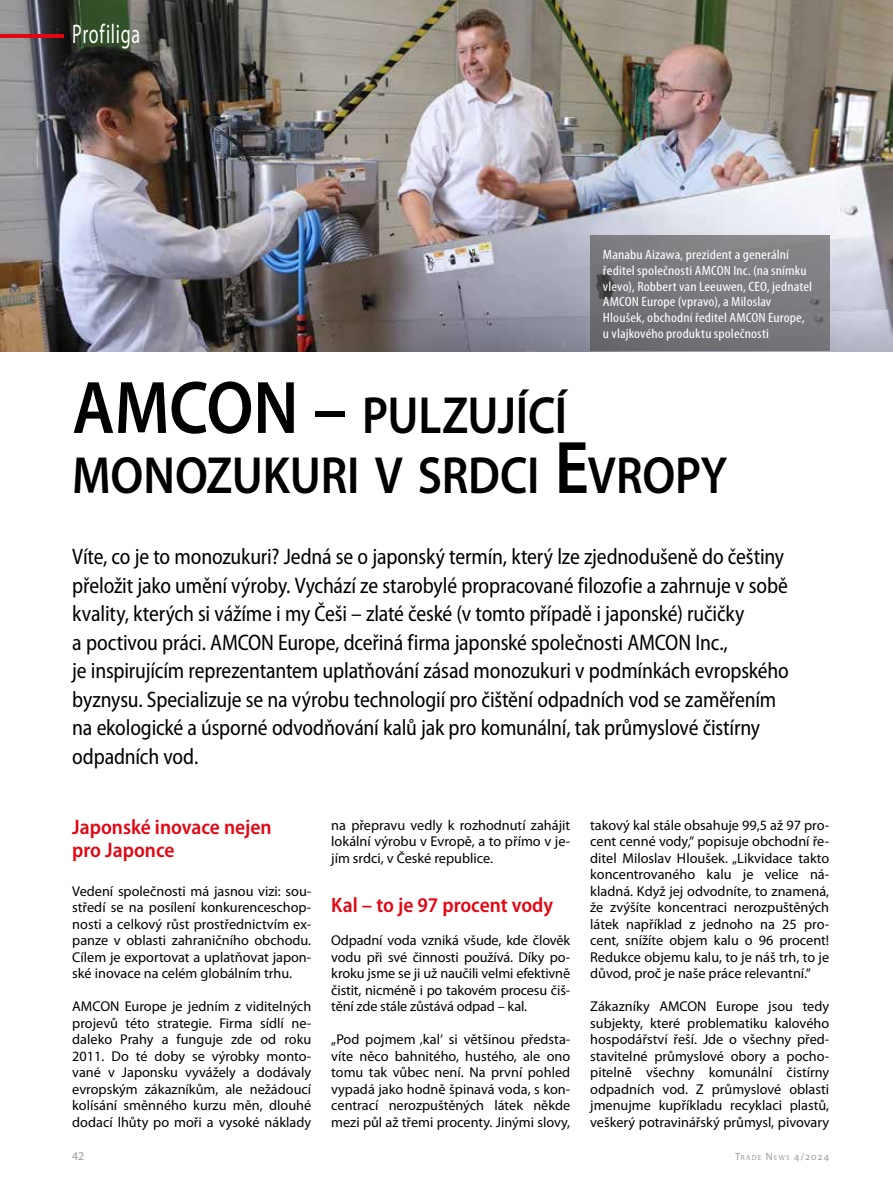
<style>
.page{position:relative;width:893px;height:1191px;background:#fff}
.page>*{position:absolute;margin:0;border:0;box-sizing:border-box;transform-origin:0 0}
.t1{font:600 75px "Myriad Pro";color:#000;scale:.89 1}
.t2{font:600 52.5px/60px "Myriad Pro";letter-spacing:-.005em;color:#000;scale:.89 1}
.t3{font:27px "Myriad Pro";letter-spacing:.04em;color:#fff;scale:.67 1}
.t4{font:semi-condensed 22.5px/28.5px "Myriad Pro";letter-spacing:-.01em;color:#000;scale:.95 1}
.t5{font:600 semi-condensed 21px/22.5px "Myriad Pro";color:#e30613}
.t6{font:14.25px/16.5px "Myriad Pro";color:#000;text-align:justify}
.t7{font:condensed 13.5px/15.8px "Myriad Pro";letter-spacing:.01em;color:#fff;scale:1.15 1}
.t8{font:12px "Myriad Pro";color:#9d9d9c}
.t9{font:7.35px "Myriad Pro";letter-spacing:.165em;color:#9d9d9c}
.s1{font-size:75px}
.s2{font-size:10.5px}
</style>
<div class="page">
<img style="left:0;top:0;width:893px;height:351px">
<hr style="left:0;top:34px;width:64px;height:3px;background:#e30613">
<div style="left:590px;top:236px;width:239px;height:115px;background:linear-gradient(to bottom,#838386,#6d6c72)"></div>
<h3 class="t3" style="left:72px;top:17px;width:103px">Profiliga</h3>
<p class="t7" style="left:603px;top:246px;width:183px">Manabu Aizawa, prezident a generální ředitel společnosti AMCON Inc. (na snímku vlevo), Robbert van Leeuwen, CEO, jednatel AMCON Europe (vpravo), a Miloslav Hloušek, obchodní ředitel AMCON Europe, u vlajkového produktu společnosti</p>
<h1 class="t1" style="left:72px;top:360px;width:51px">AMCON</h1>
<h2 class="t2" style="left:72px;top:384px;width:737px;text-indent:241px"><span class="s1">–</span> PULZUJÍCÍ<br>MONOZUKURI V SRDCI <span class="s1">E</span>VROPY</h2>
<p class="t4" style="left:72px;top:542px;width:756px">Víte, co je to monozukuri? Jedná se o japonský termín, který lze zjednodušeně do češtiny přeložit jako umění výroby. Vychází ze starobylé propracované filozofie a zahrnuje v sobě kvality, kterých si vážíme i my Češi – zlaté české (v tomto případě i japonské) ručičky<br>a poctivou práci. AMCON Europe, dceřiná firma japonské společnosti AMCON Inc.,<br>je inspirujícím reprezentantem uplatňování zásad monozukuri v podmínkách evropského byznysu. Specializuje se na výrobu technologií pro čištění odpadních vod se zaměřením na ekologické a úsporné odvodňování kalů jak pro komunální, tak průmyslové čistírny odpadních vod.</p>
<h3 class="t5" style="left:72px;top:815px;width:201px">Japonské inovace nejen pro Japonce</h3>
<p class="t6" style="left:72px;top:882px;width:240px">Vedení společnosti má jasnou vizi: sou&shy;středí se na posílení konkurenceschop&shy;nosti a celkový růst prostřednictvím ex&shy;panze v oblasti zahraničního obchodu.<br>Cílem je exportovat a uplatňovat japon&shy;ské inovace na celém globálním trhu.</p>
<p class="t6" style="left:72px;top:998px;width:240px">AMCON Europe je jedním z viditelných projevů této strategie. Firma sídlí ne&shy;daleko Prahy a funguje zde od roku 2011. Do té doby se výrobky monto&shy;vané v Japonsku vyvážely a dodávaly evropským zákazníkům, ale nežádoucí kolísání směnného kurzu měn, dlouhé dodací lhůty po moři a vysoké náklady</p>
<p class="t6" style="left:331px;top:816px;width:240px">na přepravu vedly k rozhodnutí zahájit lokální výrobu v Evropě, a to přímo v je&shy;jím srdci, v České republice.</p>
<h3 class="t5" style="left:331px;top:893px;width:223px">Kal – to je 97 procent vody</h3>
<p class="t6" style="left:331px;top:932px;width:240px">Odpadní voda vzniká všude, kde člověk vodu při své činnosti používá. Díky po&shy;kroku jsme se ji už naučili velmi efektivně čistit, nicméně i po takovém procesu čiš&shy;tění zde stále zůstává odpad – kal.</p>
<p class="t6" style="left:331px;top:1031px;width:240px">„Pod pojmem ‚kal‘ si většinou předsta&shy;víte něco bahnitého, hustého, ale ono tomu tak vůbec není. Na první pohled vypadá jako hodně špinavá voda, s kon&shy;centrací nerozpuštěných látek někde mezi půl až třemi procenty. Jinými slovy,</p>
<p class="t6" style="left:590px;top:816px;width:240px">takový kal stále obsahuje 99,5 až 97 pro&shy;cent cenné vody,“ popisuje obchodní ře&shy;ditel Miloslav Hloušek. „Likvidace takto koncentrovaného kalu je velice ná&shy;kladná. Když jej odvodníte, to znamená, že zvýšíte koncentraci nerozpuštěných látek například z jednoho na 25 pro&shy;cent, snížíte objem kalu o 96 procent!<br>Redukce objemu kalu, to je náš trh, to je důvod, proč je naše práce relevantní.“</p>
<p class="t6" style="left:590px;top:998px;width:240px">Zákazníky AMCON Europe jsou tedy subjekty, které problematiku kalového hospodářství řeší. Jde o všechny před&shy;stavitelné průmyslové obory a pocho&shy;pitelně všechny komunální čistírny odpadních vod. Z průmyslové oblasti jmenujme kupříkladu recyklaci plastů, veškerý potravinářský průmysl, pivovary</p>
<p class="t8" style="left:72px;top:1148px;width:14px">42</p>
<p class="t9" style="left:735px;top:1153px;width:96px"><span class="s2">T</span>RADE <span class="s2">N</span>EWS <span class="s2">4/2024</span></p>
</div>
